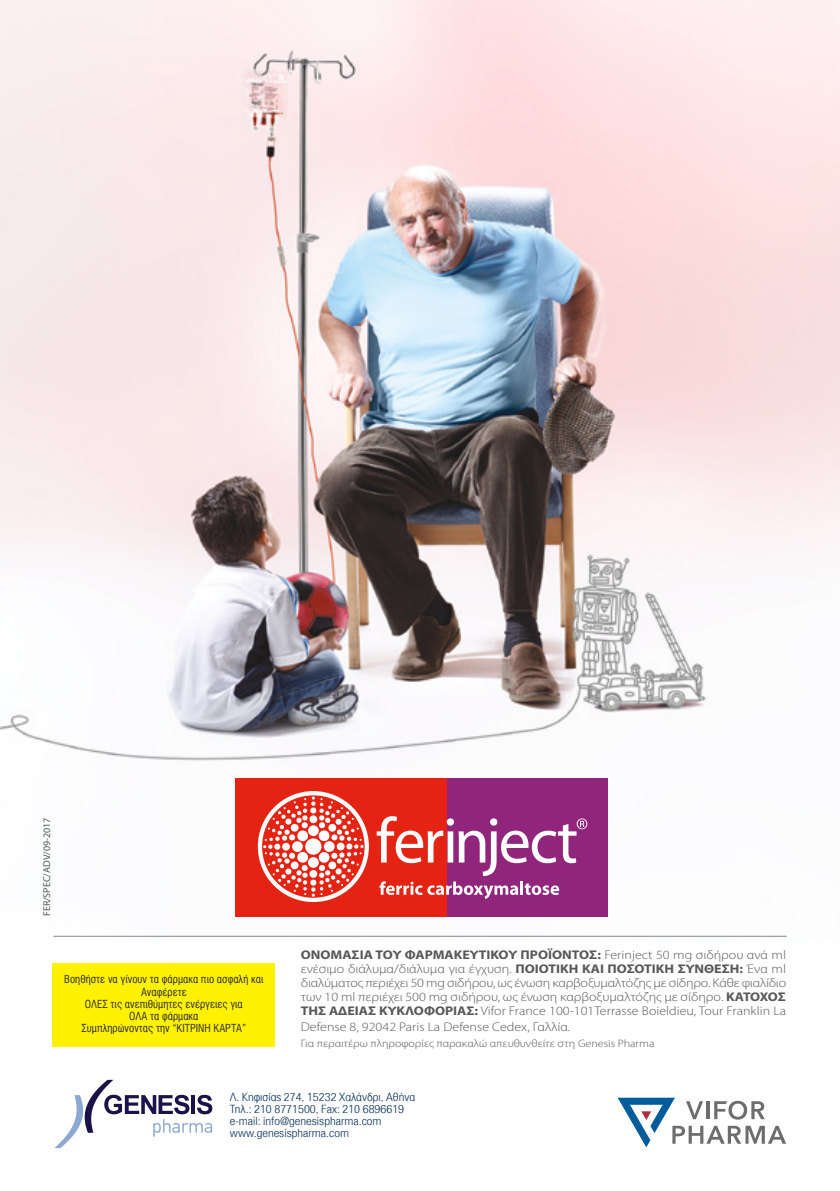
<style>
.page{position:relative;width:840px;height:1191px;background:#fff}
.page>*{position:absolute;margin:0;border:0;box-sizing:border-box;transform-origin:0 0}
.t1{font:300 12.6px/14px "Myriad Pro";color:#585858;text-align:justify;scale:1.11 1}
.t2{font:300 11.4px/12px "PF Paperback";color:#002b55}
.t3{font:11.2px/12.2px "UB Helvetica Cond";color:#323232;text-align:center}
.t4{font:300 10.8px "Myriad Pro";color:#585858;scale:1.11 1}
.t5{font:10px "Myriad Pro";color:#585858}
.s1{font-weight:700}
</style>
<div class="page">
<img style="left:0;top:0;width:839px;height:937px">
<hr style="left:53px;top:935px;width:733px;height:1px;background:#898989">
<div style="left:447px;top:778px;width:160px;height:138px;background:#91247b"></div>
<div style="left:235px;top:778px;width:212px;height:138px;background:#e42313"></div>
<div style="left:258px;top:791px;width:110px;height:111px;border:4px solid #fff;border-radius:50%"></div>
<svg style="left:263px;top:796px;width:100px;height:100px"></svg>
<svg style="left:376px;top:816px;width:211px;height:83px"></svg>
<svg style="left:55px;top:1079px;width:157px;height:69px"></svg>
<div style="left:52px;top:962px;width:223px;height:84px;background:#fff200"></div>
<svg style="left:617px;top:1097px;width:168px;height:50px"></svg>
<p class="t5" style="left:40px;top:916px;width:100px;rotate:-90deg">FER/SPEC/ADV/09-2017</p>
<p class="t3" style="left:64px;top:973px;width:201px">Βοηθήστε να γίνουν τα φάρμακα πιο ασφαλή και<br>Αναφέρετε<br>ΟΛΕΣ τις ανεπιθύμητες ενέργειες για<br>ΟΛΑ τα φάρμακα<br>Συμπληρώνοντας την “ΚΙΤΡΙΝΗ ΚΑΡΤΑ”</p>
<p class="t1" style="left:300px;top:947px;width:438px"><span class="s1">ΟΝΟΜΑΣΙΑ ΤΟΥ ΦΑΡΜΑΚΕΥΤΙΚΟΥ ΠΡΟΪΟΝΤΟΣ:</span> Ferinject 50 mg σιδήρου ανά ml ενέσιμο διάλυμα/διάλυμα για έγχυση. <span class="s1">ΠΟΙΟΤΙΚΗ ΚΑΙ ΠΟΣΟΤΙΚΗ ΣΥΝΘΕΣΗ:</span> Ένα ml διαλύματος περιέχει 50 mg σιδήρου, ως ένωση καρβοξυμαλτόζης με σίδηρο. Κάθε φιαλίδιο των 10 ml περιέχει 500 mg σιδήρου, ως ένωση καρβοξυμαλτόζης με σίδηρο. <span class="s1">ΚΑΤΟΧΟΣ ΤΗΣ ΑΔΕΙΑΣ ΚΥΚΛΟΦΟΡΙΑΣ:</span> Vifor France 100-101Terrasse Boieldieu, Tour Franklin La</p>
<p class="t1" style="left:300px;top:1019px;width:244px">Defense 8, 92042 Paris La Defense Cedex, Γαλλία.</p>
<p class="t4" style="left:300px;top:1037px;width:320px">Για περαιτέρω πληροφορίες παρακαλώ απευθυνθείτε στη Genesis Pharma</p>
<p class="t2" style="left:230px;top:1090px;width:186px">Λ. Κηφισίας 274, 15232 Χαλάνδρι, Αθήνα Τηλ.: 210 8771500, Fax: 210 6896619 e-mail: info@genesispharma.com www.genesispharma.com</p>
</div>
